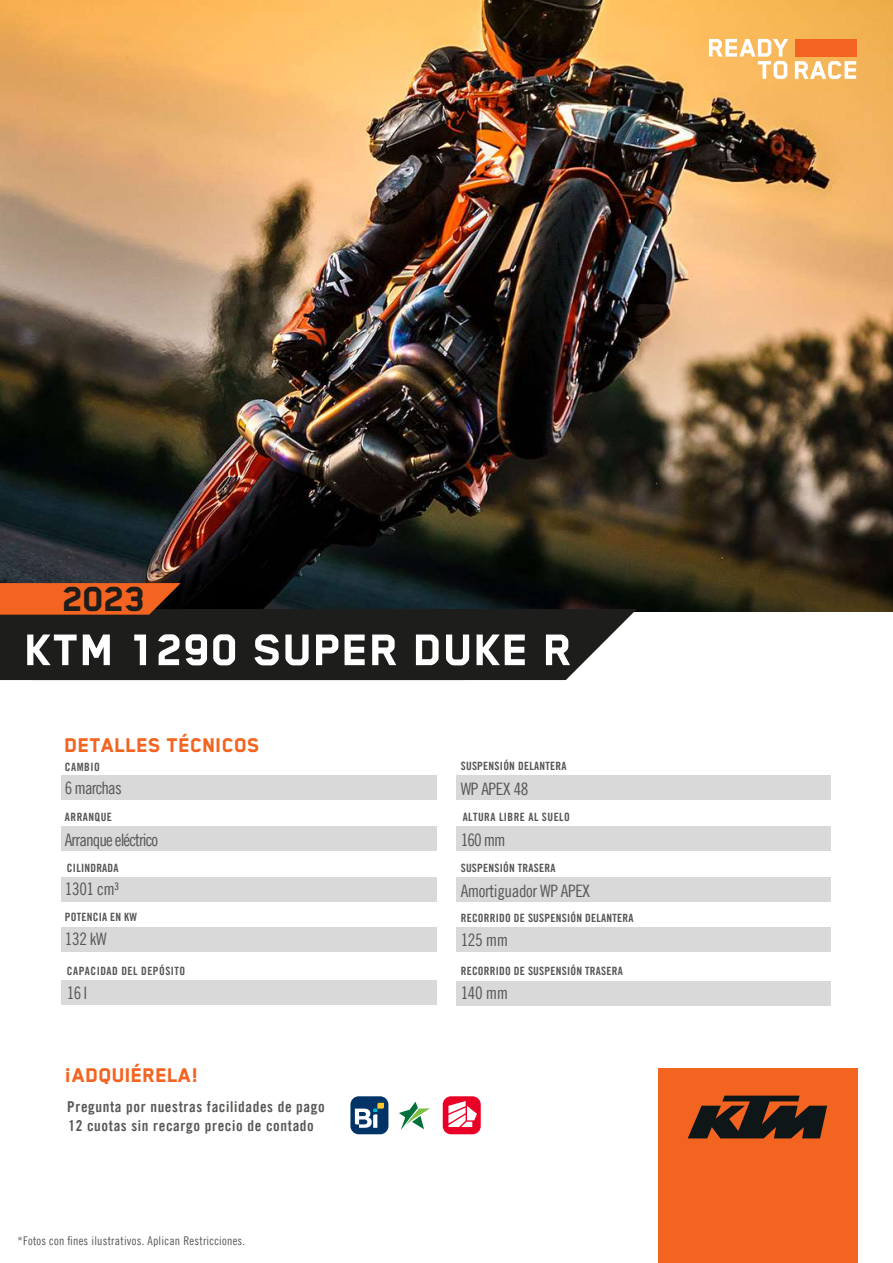
<style>
.page{position:relative;width:893px;height:1263px;background:#fff}
.page>*{position:absolute;margin:0;border:0;box-sizing:border-box;transform-origin:0 0}
.t1{font:800 51px "Blender Pro";letter-spacing:.025em;color:#fff}
.t2{font:800 40.05px "Blender Pro";color:#1d1d1b}
.t3{font:800 22.95px "Blender Pro";letter-spacing:.01em;color:#f36421}
.t4{font:17.25px "Trade Gothic LT Com Cn 18";letter-spacing:-.025em;color:#575756}
.t5{font:17.25px "Trade Gothic LT Com Cn 18";letter-spacing:-.055em;color:#575756}
.t6{font:17.25px "Trade Gothic LT Com Cn 18";letter-spacing:-.05em;color:#575756}
.t7{font:15px/19.2px "Trade Gothic LT Com Bd Cn 20";letter-spacing:.04em;color:#575756}
.t8{font:12px "Trade Gothic LT Com Cn 18";letter-spacing:.02em;color:#575756}
.t9{font:11.4px "Trade Gothic LT Com Bd Cn 20";letter-spacing:.02em;color:#575756}
.t10{font:11.4px "Trade Gothic LT Com Bd Cn 20";letter-spacing:.04em;color:#575756}
</style>
<div class="page">
<img style="left:0;top:0;width:893px;height:611px">
<svg style="left:709px;top:39px;width:79px;height:40px"></svg>
<div style="left:795px;top:39px;width:61px;height:18px;background:#f36421"></div>
<svg style="left:795px;top:61px;width:61px;height:18px"></svg>
<svg style="left:0;top:583px;width:637px;height:97px;background:#342a23"></svg>
<div style="left:61px;top:775px;width:375px;height:25px;background:#d9d9d9"></div>
<div style="left:61px;top:826px;width:375px;height:25px;background:#d9d9d9"></div>
<div style="left:61px;top:877px;width:375px;height:24px;background:#d9d9d9"></div>
<div style="left:61px;top:928px;width:375px;height:24px;background:#d9d9d9"></div>
<div style="left:457px;top:775px;width:374px;height:25px;background:#d9d9d9"></div>
<div style="left:457px;top:826px;width:374px;height:25px;background:#d9d9d9"></div>
<div style="left:457px;top:877px;width:374px;height:24px;background:#d9d9d9"></div>
<div style="left:457px;top:928px;width:374px;height:24px;background:#d9d9d9"></div>
<div style="left:61px;top:980px;width:375px;height:25px;background:#d9d9d9"></div>
<div style="left:457px;top:981px;width:374px;height:24px;background:#d9d9d9"></div>
<div style="left:443px;top:1096px;width:38px;height:38px;background:#ea0026;border-radius:8px"></div>
<div style="left:350px;top:1096px;width:38px;height:38px;background:#003467;border-radius:8px"></div>
<div style="left:658px;top:1068px;width:199px;height:195px;background:#f36421"></div>
<svg style="left:688px;top:1095px;width:139px;height:43px"></svg>
<svg style="left:355px;top:1103px;width:29px;height:25px"></svg>
<svg style="left:399px;top:1102px;width:31px;height:28px"></svg>
<svg style="left:448px;top:1101px;width:29px;height:26px"></svg>
<h2 class="t2" style="left:63px;top:577px;width:84px">2023</h2>
<h1 class="t1" style="left:25px;top:622px;width:549px">KTM 1290 SUPER DUKE R</h1>
<h3 class="t3" style="left:65px;top:733px;width:196px">DETALLES TÉCNICOS</h3>
<p class="t9" style="left:65px;top:759px;width:36px">CAMBIO</p>
<h3 class="t6" style="left:65px;top:777px;width:58px">6 marchas</h3>
<p class="t10" style="left:65px;top:810px;width:49px">ARRANQUE</p>
<h3 class="t5" style="left:65px;top:830px;width:95px">Arranque eléctrico</h3>
<p class="t9" style="left:67px;top:861px;width:53px">CILINDRADA</p>
<h3 class="t4" style="left:65px;top:879px;width:56px">1301 cm³</h3>
<h3 class="t4" style="left:65px;top:929px;width:43px">132 kW</h3>
<p class="t9" style="left:65px;top:910px;width:74px">POTENCIA EN KW</p>
<p class="t9" style="left:461px;top:759px;width:107px">SUSPENSIÓN DELANTERA</p>
<h3 class="t4" style="left:461px;top:779px;width:69px">WP APEX 48</h3>
<h3 class="t4" style="left:461px;top:829px;width:47px">160 mm</h3>
<h3 class="t4" style="left:461px;top:880px;width:131px">Amortiguador WP APEX</h3>
<h3 class="t4" style="left:461px;top:930px;width:49px">125 mm</h3>
<p class="t10" style="left:463px;top:810px;width:109px">ALTURA LIBRE AL SUELO</p>
<p class="t9" style="left:461px;top:861px;width:96px">SUSPENSIÓN TRASERA</p>
<p class="t9" style="left:461px;top:911px;width:174px">RECORRIDO DE SUSPENSIÓN DELANTERA</p>
<p class="t10" style="left:67px;top:963px;width:120px">CAPACIDAD DEL DEPÓSITO</p>
<h3 class="t4" style="left:67px;top:983px;width:22px">16 l</h3>
<h3 class="t4" style="left:461px;top:983px;width:49px">140 mm</h3>
<p class="t9" style="left:461px;top:963px;width:164px">RECORRIDO DE SUSPENSIÓN TRASERA</p>
<h3 class="t3" style="left:65px;top:1063px;width:135px">¡ADQUIÉRELA!</h3>
<h3 class="t7" style="left:67px;top:1097px;width:259px">Pregunta por nuestras facilidades de pago<br>12 cuotas sin recargo precio de contado</h3>
<p class="t8" style="left:18px;top:1233px;width:229px">*Fotos con fines ilustrativos. Aplican Restricciones.</p>
</div>
